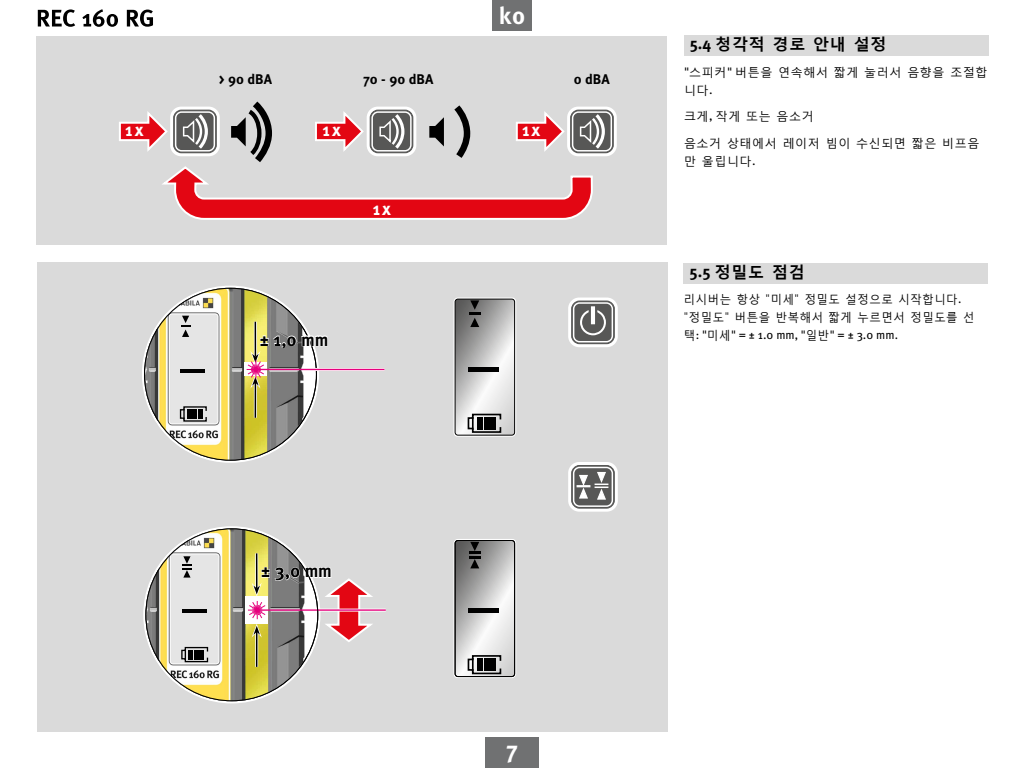
<style>
.page{position:relative;width:1024px;height:768px;background:#fff}
.page>*{position:absolute;margin:0;border:0;box-sizing:border-box;transform-origin:0 0}
.t1{font:700 24px "Meta Pro";color:#fff}
.t2{font:700 18px "Meta Pro";color:#000}
.t3{font:700 18px "Meta Pro";letter-spacing:.125em;color:#fff;scale:.95 1}
.Überschriften{font:700 16px "Malgun Gothic";letter-spacing:.05em;color:#000}
.t4{font:700 14px "Meta Pro";color:#000}
.Malgun_Gothic_12_PT{font:12px/18px "Malgun Gothic";letter-spacing:.05em;color:#000;scale:.95 1}
.Malgun_Gothic_12_PT-2{font:12px/18px "Malgun Gothic";letter-spacing:.05em;color:#000}
.s1{font-family:"Meta Pro"}
</style>
<div class="page">
<svg style="left:38px;top:9px;width:115px;height:18px"></svg>
<div style="left:485px;top:738px;width:54px;height:30px;background:#707172"></div>
<div style="left:492px;top:0;width:40px;height:30px;background:#707172"></div>
<div style="left:684px;top:35px;width:304px;height:21px;background:#dadada"></div>
<div style="left:684px;top:263px;width:304px;height:21px;background:#dadada"></div>
<div style="left:37px;top:262px;width:631px;height:470px;background:#dadada"></div>
<hr style="left:319px;top:609px;width:67px;height:3px;background:#fff">
<img style="left:145px;top:529px;width:161px;height:172px">
<svg style="left:181px;top:646px;width:28px;height:17px"></svg>
<hr style="left:189px;top:650px;width:4px;height:10px;background:#000">
<div style="left:194px;top:650px;width:5px;height:10px;background:#000"></div>
<hr style="left:200px;top:650px;width:4px;height:10px;background:#000">
<svg style="left:182px;top:556px;width:9px;height:22px"></svg>
<hr style="left:182px;top:609px;width:25px;height:4px;background:#000">
<div style="left:246px;top:596px;width:22px;height:28px;background:#fff"></div>
<hr style="left:258px;top:609px;width:128px;height:2px;background:#e6007d">
<hr style="left:255px;top:553px;width:3px;height:35px;background:#fff">
<hr style="left:256px;top:553px;width:2px;height:35px;background:#000">
<hr style="left:255px;top:632px;width:3px;height:35px;background:#fff">
<hr style="left:256px;top:632px;width:2px;height:35px;background:#000">
<svg style="left:247px;top:566px;width:129px;height:78px"></svg>
<div style="left:36px;top:36px;width:630px;height:209px;background:#dadada"></div>
<div style="left:567px;top:107px;width:50px;height:49px;background:#fff;border-radius:11px"></div>
<svg style="left:119px;top:101px;width:495px;height:119px"></svg>
<svg style="left:453px;top:539px;width:63px;height:139px"></svg>
<div style="left:469px;top:608px;width:30px;height:5px;background:#000"></div>
<svg style="left:568px;top:298px;width:50px;height:49px"></svg>
<svg style="left:571px;top:301px;width:44px;height:43px;background:#828281"></svg>
<svg style="left:453px;top:298px;width:63px;height:139px"></svg>
<div style="left:568px;top:462px;width:50px;height:50px;background:#fff;border-radius:11px"></div>
<svg style="left:572px;top:466px;width:42px;height:42px"></svg>
<div style="left:571px;top:465px;width:44px;height:44px;border:1px solid #575756;border-radius:7px"></div>
<div style="left:574px;top:467px;width:38px;height:39px;background:#575756;border-radius:6px"></div>
<div style="left:573px;top:467px;width:40px;height:40px;border:2px solid #fff;border-radius:6px"></div>
<svg style="left:577px;top:472px;width:31px;height:28px"></svg>
<img style="left:144px;top:288px;width:161px;height:172px">
<svg style="left:179px;top:406px;width:28px;height:16px"></svg>
<div style="left:187px;top:409px;width:5px;height:10px;background:#000"></div>
<hr style="left:193px;top:409px;width:4px;height:10px;background:#000">
<div style="left:198px;top:409px;width:5px;height:10px;background:#000"></div>
<hr style="left:181px;top:369px;width:24px;height:4px;background:#000">
<div style="left:244px;top:363px;width:22px;height:13px;background:#fff"></div>
<hr style="left:254px;top:322px;width:3px;height:35px;background:#fff">
<hr style="left:255px;top:322px;width:1px;height:35px;background:#000">
<hr style="left:254px;top:383px;width:3px;height:35px;background:#fff">
<hr style="left:255px;top:383px;width:1px;height:35px;background:#000">
<svg style="left:181px;top:316px;width:9px;height:21px"></svg>
<hr style="left:313px;top:368px;width:71px;height:3px;background:#fff">
<svg style="left:246px;top:334px;width:83px;height:54px"></svg>
<hr style="left:257px;top:369px;width:127px;height:1px;background:#e6007d">
<h1 class="t1" style="left:499px;top:-3px;width:28px">ko</h1>
<p class="t4" style="left:219px;top:68px;width:55px">&gt; 90 dBA</p>
<p class="t4" style="left:574px;top:68px;width:37px">0 dBA</p>
<p class="t4" style="left:363px;top:68px;width:72px">70 - 90 dBA</p>
<p class="t3" style="left:125px;top:115px;width:21px">1x</p>
<p class="t3" style="left:323px;top:115px;width:21px">1x</p>
<p class="t3" style="left:522px;top:115px;width:21px">1x</p>
<p class="t3" style="left:373px;top:195px;width:21px">1x</p>
<p class="t2" style="left:260px;top:325px;width:70px">± 1,0 mm</p>
<p class="Überschriften" style="left:690px;top:34px;width:198px"><span class="s1">5.4</span> 청각적 경로 안내 설정</p>
<p class="Malgun_Gothic_12_PT-2" style="left:684px;top:63px;width:305px"><span class="s1">"</span>스피커<span class="s1">"</span> 버튼을 연속해서 짧게 눌러서 음향을 조절합 니다<span class="s1">.</span></p>
<p class="Malgun_Gothic_12_PT-2" style="left:684px;top:107px;width:131px">크게<span class="s1">,</span> 작게 또는 음소거</p>
<p class="Malgun_Gothic_12_PT-2" style="left:684px;top:134px;width:297px">음소거 상태에서 레이저 빔이 수신되면 짧은 비프음 만 울립니다<span class="s1">.</span></p>
<p class="Überschriften" style="left:690px;top:262px;width:117px"><span class="s1">5.5</span> 정밀도 점검</p>
<p class="Malgun_Gothic_12_PT" style="left:684px;top:290px;width:308px">리시버는 항상 "미세" 정밀도 설정으로 시작합니다<span class="s1">. </span>"정밀도" 버튼을 반복해서 짧게 누르면서 정밀도를 선 택<span class="s1">: "</span>미세<span class="s1">" = ± 1.0 mm, "</span>일반<span class="s1">" = ± 3.0 mm.</span></p>
<p class="t2" style="left:261px;top:557px;width:72px">± 3,0 mm</p>
<h1 class="t1" style="left:506px;top:731px;width:13px">7</h1>
</div>
